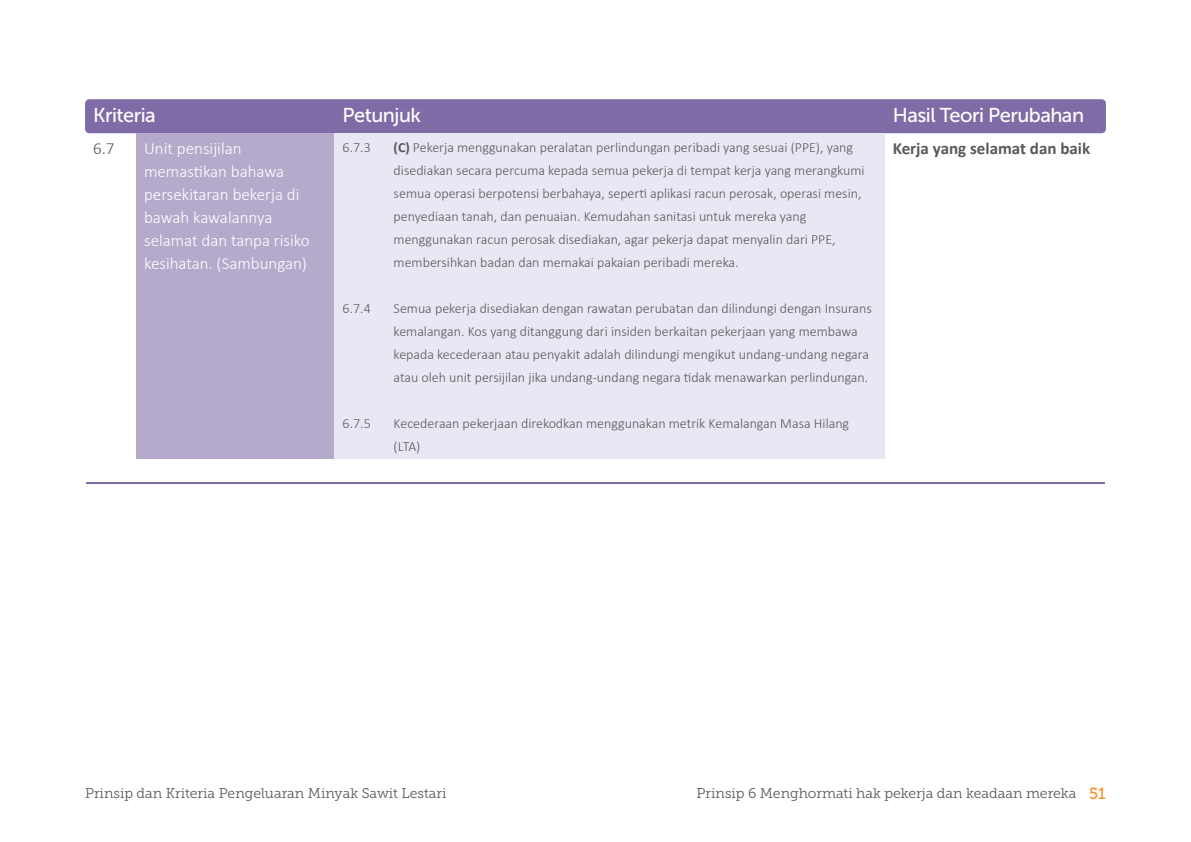
<style>
.page{position:relative;width:1191px;height:842px;background:#fff}
.page>*{position:absolute;margin:0;border:0;box-sizing:border-box;transform-origin:0 0}
.t1{font:20px "Museo Sans 500";letter-spacing:-.025em;color:#fff}
.t2{font:300 17px/23px "Calibri";color:#fff}
.t3{font:700 17px "Calibri";color:#58595b}
.t4{font:300 17px "Calibri";color:#58595b}
.t5{font:300 14px/23px "Calibri";color:#58595b}
.t6{font:14px "Museo Slab 300";color:#58595b}
.s1{font-weight:700}
.s2{font-family:"Museo Slab 500";font-size:16px;color:#f78f1e}
</style>
<div class="page">
<div style="left:85px;top:99px;width:1021px;height:34px;background:#7f6ba6;border-radius:4px"></div>
<div style="left:136px;top:133px;width:198px;height:326px;background:#b5a9cc"></div>
<div style="left:334px;top:133px;width:550px;height:326px;background:#e8e7f4"></div>
<hr style="left:86px;top:482px;width:1019px;height:2px;background:#7f6ba6">
<h1 class="t1" style="left:93px;top:104px;width:64px">Kriteria</h1>
<h1 class="t1" style="left:342px;top:104px;width:80px">Petunjuk</h1>
<h1 class="t1" style="left:892px;top:104px;width:193px">Hasil Teori Perubahan</h1>
<p class="t4" style="left:93px;top:138px;width:23px">6.7</p>
<p class="t2" style="left:144px;top:137px;width:167px">Unit pensijilan memastikan bahawa persekitaran bekerja di bawah kawalannya selamat dan tanpa risiko kesihatan. (Sambungan)</p>
<p class="t5" style="left:342px;top:135px;width:30px">6.7.3</p>
<p class="t5" style="left:394px;top:135px;width:472px"><span class="s1">(C)</span> Pekerja menggunakan peralatan perlindungan peribadi yang sesuai (PPE), yang disediakan secara percuma kepada semua pekerja di tempat kerja yang merangkumi semua operasi berpotensi berbahaya, seperti aplikasi racun perosak, operasi mesin, penyediaan tanah, dan penuaian. Kemudahan sanitasi untuk mereka yang menggunakan racun perosak disediakan, agar pekerja dapat menyalin dari PPE, membersihkan badan dan memakai pakaian peribadi mereka.</p>
<p class="t5" style="left:342px;top:296px;width:30px">6.7.4</p>
<p class="t5" style="left:394px;top:296px;width:480px">Semua pekerja disediakan dengan rawatan perubatan dan dilindungi dengan Insurans kemalangan. Kos yang ditanggung dari insiden berkaitan pekerjaan yang membawa kepada kecederaan atau penyakit adalah dilindungi mengikut undang-undang negara atau oleh unit persijilan jika undang-undang negara tidak menawarkan perlindungan.</p>
<p class="t5" style="left:342px;top:411px;width:30px">6.7.5</p>
<p class="t5" style="left:394px;top:411px;width:457px">Kecederaan pekerjaan direkodkan menggunakan metrik Kemalangan Masa Hilang (LTA)</p>
<p class="t3" style="left:892px;top:137px;width:199px">Kerja yang selamat dan baik</p>
<p class="t6" style="left:85px;top:785px;width:363px">Prinsip dan Kriteria Pengeluaran Minyak Sawit Lestari</p>
<p class="t6" style="left:696px;top:785px;width:411px">Prinsip 6 Menghormati hak pekerja dan keadaan mereka <span class="s2">51</span></p>
</div>
